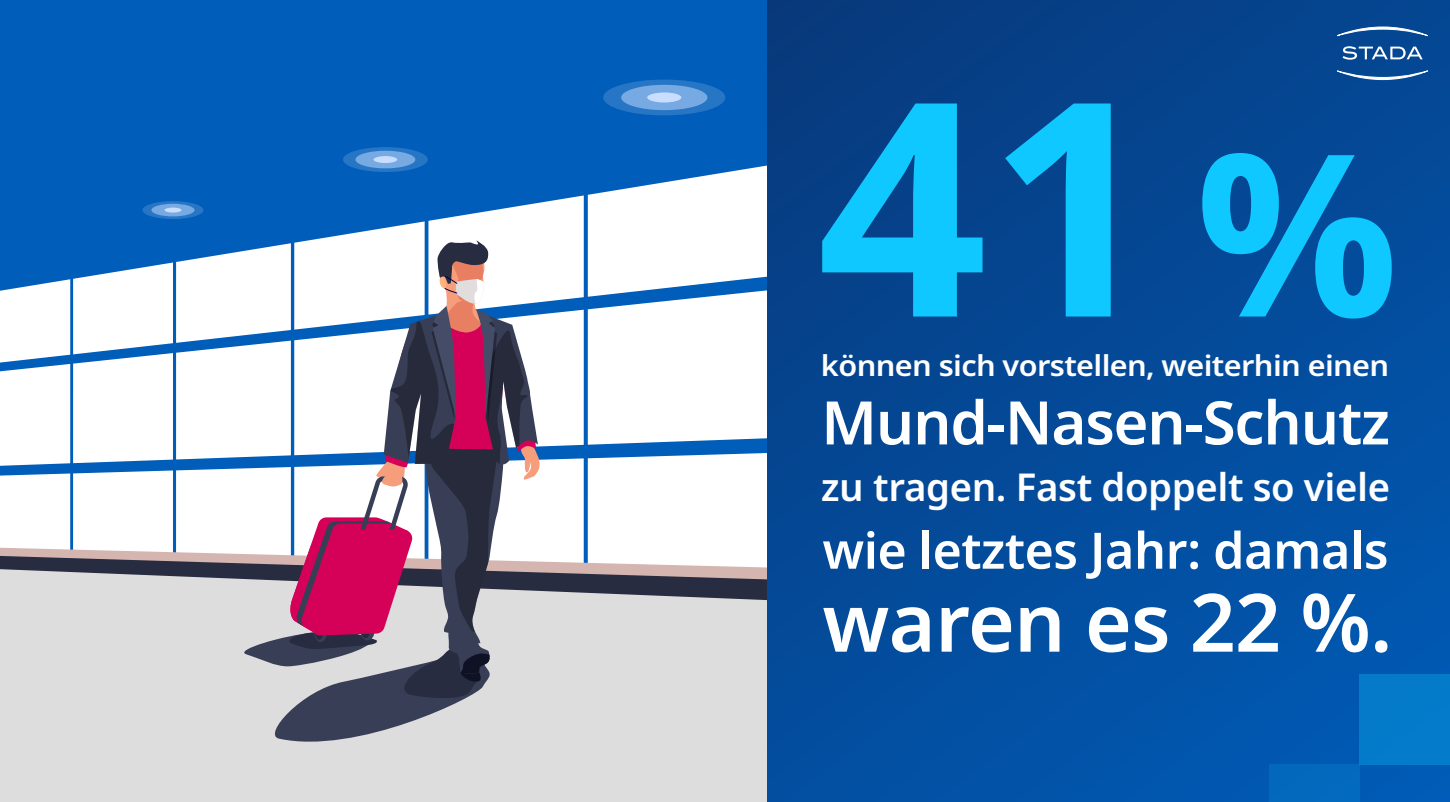
<style>
.page{position:relative;width:1450px;height:802px;background:#fff}
.page>*{position:absolute;margin:0;border:0;box-sizing:border-box;transform-origin:0 0}
.t1{font:700 298px "Noto Sans";color:#0fc8ff}
.t2{font:700 225.75px "Noto Sans";color:#0fc8ff}
.t3{font:600 80.5px "Noto Sans";letter-spacing:-.01em;color:#fff}
.t4{font:600 60px "Noto Sans";letter-spacing:-.02em;color:#fff}
.t5{font:600 50.12px "Noto Sans";letter-spacing:-.01em;color:#fff}
.t6{font:600 38.38px "Noto Sans";letter-spacing:-.01em;color:#fff}
.t7{font:600 28.75px "Noto Sans";letter-spacing:-.02em;color:#fff;scale:1.07 1}
</style>
<div class="page">
<svg style="left:584px;top:371px;width:4px;height:176px"></svg>
<hr style="left:173px;top:60px;width:3px;height:590px;background:#005db9">
<hr style="left:70px;top:60px;width:3px;height:590px;background:#005db9">
<div style="left:0;top:626px;width:768px;height:175px;background:#ddd"></div>
<div style="left:0;top:599px;width:768px;height:27px;background:#ddd"></div>
<svg style="left:0;top:547px;width:768px;height:52px"></svg>
<div style="left:0;top:0;width:768px;height:203px;background:#005db9"></div>
<svg style="left:0;top:414px;width:768px;height:61px"></svg>
<svg style="left:0;top:203px;width:768px;height:168px"></svg>
<svg style="left:603px;top:79px;width:122px;height:36px;background:#2675c5"></svg>
<div style="left:621px;top:85px;width:86px;height:25px;background:#77a9e2;border-radius:50%"></div>
<svg style="left:647px;top:92px;width:35px;height:11px"></svg>
<svg style="left:343px;top:147px;width:85px;height:25px"></svg>
<div style="left:355px;top:151px;width:60px;height:17px;background:#77a9e2;border-radius:50%"></div>
<div style="left:373px;top:156px;width:25px;height:7px;background:#c9deff;border-radius:50%"></div>
<svg style="left:142px;top:201px;width:61px;height:18px"></svg>
<svg style="left:151px;top:204px;width:44px;height:12px"></svg>
<div style="left:164px;top:207px;width:18px;height:5px;background:#c9deff;border-radius:50%"></div>
<svg style="left:233px;top:240px;width:307px;height:515px"></svg>
<div style="left:768px;top:0;width:682px;height:801px;background:linear-gradient(to bottom,#063f86,#0155ab)"></div>
<div style="left:1359px;top:673px;width:91px;height:91px;background:#047bc9"></div>
<div style="left:1269px;top:764px;width:91px;height:37px;background:#0269bd"></div>
<svg style="left:1337px;top:27px;width:91px;height:9px"></svg>
<svg style="left:1337px;top:71px;width:91px;height:9px"></svg>
<svg style="left:1343px;top:46px;width:80px;height:14px"></svg>
<p class="t1" style="left:817px;top:-2px;width:342px">41</p>
<p class="t7" style="left:821px;top:345px;width:533px">können sich vorstellen, weiterhin einen</p>
<p class="t2" style="left:1195px;top:75px;width:205px">%</p>
<p class="t4" style="left:821px;top:380px;width:570px">Mund-Nasen-Schutz</p>
<p class="t6" style="left:821px;top:460px;width:570px">zu tragen. Fast doppelt so viele</p>
<p class="t5" style="left:822px;top:515px;width:567px">wie letztes Jahr: damals</p>
<p class="t3" style="left:822px;top:565px;width:572px">waren es 22 %.</p>
</div>
